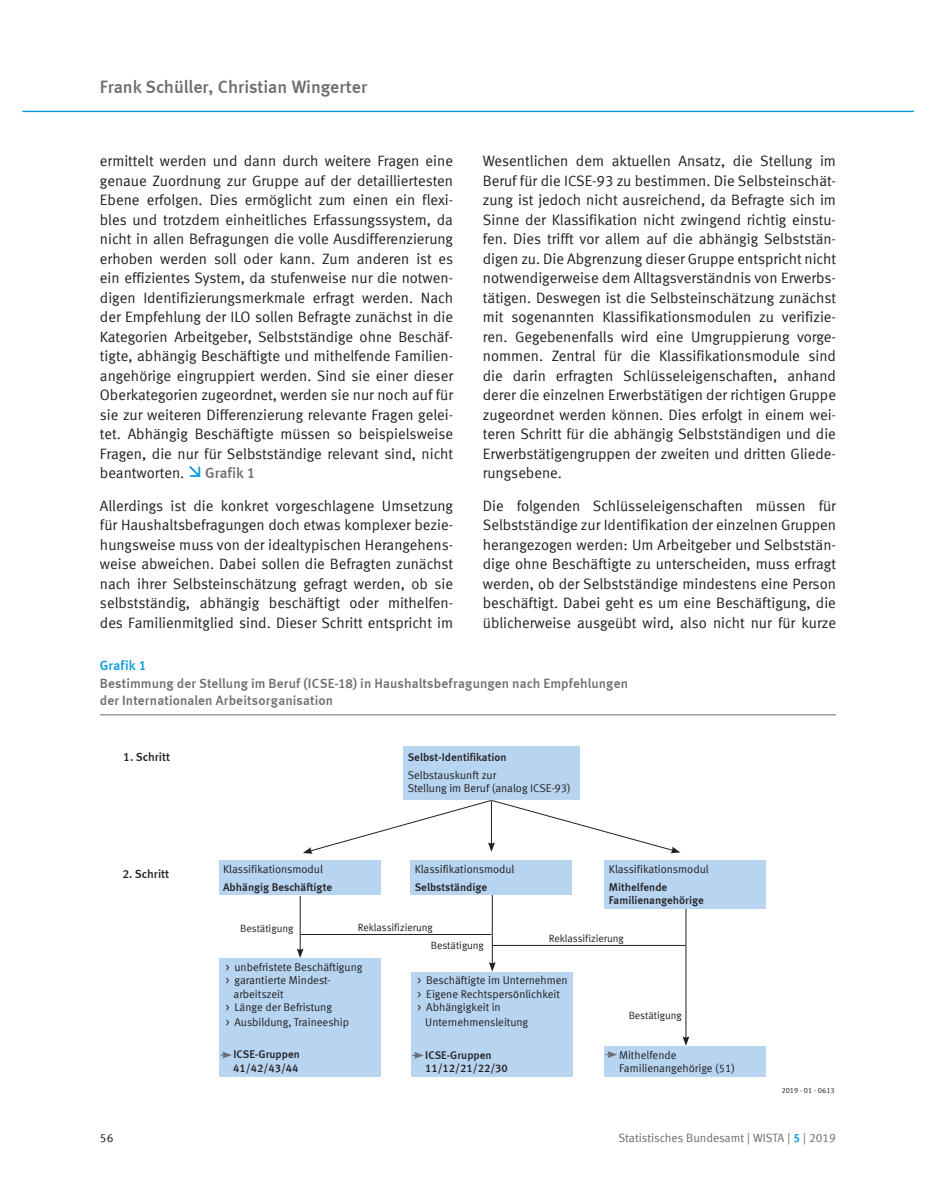
<style>
.page{position:relative;width:936px;height:1191px;background:#fff}
.page>*{position:absolute;margin:0;border:0;box-sizing:border-box;transform-origin:0 0}
.t1{font:18px "Meta Medium LF";color:#6c6d70}
.t2{font:15px/19.5px "Meta Normal LF";color:#231f20;text-align:justify}
.t3{font:13.5px/18.3px "Meta Medium LF";letter-spacing:.005em;color:#6c6d70}
.t4{font:12px "Meta Normal LF";color:#6c6d70}
.t5{font:12px "Meta Medium LF";color:#231f20}
.t6{font:12px "Meta Normal LF";color:#231f20}
.t7{font:11.25px/17.7px "Meta Normal LF";color:#231f20}
.t8{font:11.25px/13.5px "Meta Medium LF";color:#231f20}
.t9{font:10.5px "Meta Normal LF";letter-spacing:-.005em;color:#231f20}
.t10{font:7.5px "Meta Normal LF";color:#231f20}
.s1{color:#0097db}
.s2{font-family:"Meta Medium LF";color:#6c6d70}
.s3{font-family:"Meta Normal LF"}
.s4{font-family:"Meta Medium LF"}
.s5{font-family:"Meta Medium LF";color:#0097db}
</style>
<div class="page">
<hr style="left:100px;top:714px;width:735px;height:1px;background:#6c6d70">
<div style="left:403px;top:746px;width:177px;height:53px;background:#b7d4f1"></div>
<div style="left:219px;top:860px;width:161px;height:35px;background:#b7d4f1"></div>
<div style="left:219px;top:958px;width:161px;height:118px;background:#b7d4f1"></div>
<svg style="left:220px;top:1051px;width:12px;height:7px"></svg>
<div style="left:410px;top:860px;width:162px;height:35px;background:#b7d4f1"></div>
<div style="left:410px;top:971px;width:162px;height:105px;background:#b7d4f1"></div>
<svg style="left:412px;top:1052px;width:11px;height:7px"></svg>
<div style="left:604px;top:860px;width:162px;height:48px;background:#b7d4f1"></div>
<div style="left:604px;top:1046px;width:162px;height:30px;background:#b7d4f1"></div>
<svg style="left:605px;top:1051px;width:12px;height:7px"></svg>
<hr style="left:685px;top:909px;width:1px;height:129px;background:#231f20">
<svg style="left:682px;top:1036px;width:7px;height:9px"></svg>
<hr style="left:492px;top:945px;width:193px;height:1px;background:#231f20">
<hr style="left:300px;top:934px;width:191px;height:1px;background:#231f20">
<svg style="left:303px;top:799px;width:377px;height:54px"></svg>
<hr style="left:492px;top:895px;width:1px;height:69px;background:#231f20">
<svg style="left:489px;top:962px;width:6px;height:9px"></svg>
<hr style="left:300px;top:896px;width:1px;height:55px;background:#231f20">
<svg style="left:297px;top:948px;width:6px;height:10px"></svg>
<hr style="left:22px;top:111px;width:891px;height:1px;background:#0097db">
<p class="t1" style="left:100px;top:76px;width:269px">Frank Schüller, Christian Wingerter</p>
<p class="t2" style="left:100px;top:151px;width:355px">ermittelt werden und dann durch weitere Fragen eine genaue Zuordnung zur Gruppe auf der detailliertesten Ebene erfolgen. Dies ermöglicht zum einen ein flexi&shy;bles und trotzdem einheitliches Erfassungssystem, da nicht in allen Befragungen die volle Ausdifferenzierung erhoben werden soll oder kann. Zum anderen ist es ein effizientes System, da stufenweise nur die notwen&shy;digen Identifizierungsmerkmale erfragt werden. Nach der Empfehlung der ILO sollen Befragte zunächst in die Kategorien Arbeitgeber, Selbstständige ohne Beschäf&shy;tigte, abhängig Beschäftigte und mithelfende Familien&shy;angehörige eingruppiert werden. Sind sie einer dieser Oberkategorien zugeordnet, werden sie nur noch auf für sie zur weiteren Differenzierung relevante Fragen gelei&shy;tet. Abhängig Beschäftigte müssen so beispielsweise Fragen, die nur für Selbstständige relevant sind, nicht beantworten.</p>
<p class="t2" style="left:483px;top:151px;width:355px">Wesentlichen dem aktuellen Ansatz, die Stellung im Beruf für die ICSE-93 zu bestimmen. Die Selbsteinschät&shy;zung ist jedoch nicht ausreichend, da Befragte sich im Sinne der Klassifikation nicht zwingend richtig einstu&shy;fen. Dies trifft vor allem auf die abhängig Selbststän&shy;digen zu. Die Abgrenzung dieser Gruppe entspricht nicht notwendigerweise dem Alltagsverständnis von Erwerbs&shy;tätigen. Deswegen ist die Selbsteinschätzung zunächst mit sogenannten Klassifikationsmodulen zu verifizie&shy;ren. Gegebenenfalls wird eine Umgruppierung vorge&shy;nommen. Zentral für die Klassifikationsmodule sind die darin erfragten Schlüsseleigenschaften, anhand derer die einzelnen Erwerbstätigen der richtigen Gruppe zugeordnet werden können. Dies erfolgt in einem wei&shy;teren Schritt für die abhängig Selbstständigen und die Erwerbstä tigengruppen der zweiten und dritten Gliede&shy;rungsebene.</p>
<p class="t2" style="left:483px;top:495px;width:355px">Die folgenden Schlüsseleigenschaften müssen für Selbstständige zur Identifikation der einzelnen Gruppen herangezogen werden: Um Arbeitgeber und Selbststän&shy;dige ohne Beschäftigte zu unterscheiden, muss erfragt werden, ob der Selbstständige mindestens eine Person beschäftigt. Dabei geht es um eine Beschäftigung, die üblicherweise ausgeübt wird, also nicht nur für kurze</p>
<p class="t3" style="left:100px;top:656px;width:529px"><span class="s1">Grafik 1<br></span>Bestimmung der Stellung im Beruf (ICSE-18) in Haushaltsbefragungen nach Empfehlungen</p>
<p class="t3" style="left:100px;top:690px;width:235px">der Internationalen Arbeitsorganisation</p>
<p class="t2" style="left:100px;top:457px;width:354px;line-height:32.2px;text-indent:105px"><span class="s2">Grafik 1<br></span>Allerdings ist die konkret vorgeschlagene Umsetzung</p>
<p class="t2" style="left:100px;top:515px;width:355px">für Haushaltsbefragungen doch etwas komplexer bezie&shy;hungsweise muss von der idealtypischen Herangehens&shy;weise abweichen. Dabei sollen die Befragten zunächst nach ihrer Selbsteinschätzung gefragt werden, ob sie selbstständig, abhängig beschäftigt oder mithelfen&shy;des Familienmitglied sind. Dieser Schritt entspricht im</p>
<p class="t5" style="left:123px;top:750px;width:48px">1. Schritt</p>
<p class="t5" style="left:122px;top:866px;width:48px">2. Schritt</p>
<p class="t8" style="left:407px;top:748px;width:100px;line-height:17.7px">Selbst-Identifikation<br><span class="s3">Selbstauskunft zur</span></p>
<p class="t7" style="left:407px;top:779px;width:165px">Stellung im Beruf (analog ICSE-93)</p>
<p class="t7" style="left:223px;top:860px;width:111px">Klassifikationsmodul<br><span class="s4">Abhängig Beschäftigte</span></p>
<p class="t9" style="left:240px;top:922px;width:54px">Bestätigung</p>
<p class="t7" style="left:414px;top:860px;width:101px">Klassifikationsmodul<br><span class="s4">Selbstständige</span></p>
<p class="t9" style="left:358px;top:921px;width:76px">Reklassifizierung</p>
<p class="t9" style="left:431px;top:938px;width:54px">Bestätigung</p>
<p class="t7" style="left:608px;top:860px;width:101px">Klassifikationsmodul<br><span class="s4">Mithelfende</span></p>
<p class="t8" style="left:608px;top:893px;width:96px">Familienangehörige</p>
<p class="t9" style="left:548px;top:932px;width:76px">Reklassifizierung</p>
<p class="t7" style="left:226px;top:957px;width:138px">&gt; unbefristete Beschäftigung</p>
<p class="t7" style="left:226px;top:971px;width:107px">&gt; garantierte Mindest-</p>
<p class="t7" style="left:233px;top:984px;width:52px">arbeitszeit</p>
<p class="t7" style="left:226px;top:998px;width:108px">&gt; Länge der Befristung</p>
<p class="t7" style="left:226px;top:1013px;width:125px">&gt; Ausbildung, Traineeship</p>
<p class="t8" style="left:233px;top:1047px;width:68px">ICSE-Gruppen<br>41/42/43/44</p>
<p class="t7" style="left:417px;top:973px;width:152px;line-height:13.5px">&gt; Beschäftigte im Unternehmen &gt; Eigene Rechtspersönlichkeit<br>&gt; Abhängigkeit in</p>
<p class="t7" style="left:425px;top:1013px;width:104px">Unternehmensleitung</p>
<p class="t8" style="left:425px;top:1048px;width:84px">ICSE-Gruppen<br>11/12/21/22/30</p>
<p class="t9" style="left:628px;top:1009px;width:54px">Bestätigung</p>
<p class="t7" style="left:619px;top:1047px;width:117px;line-height:13.5px">Mithelfende<br>Familienangehörige (51)</p>
<p class="t10" style="left:781px;top:1085px;width:55px">2019 - 01 - 0613</p>
<p class="t6" style="left:100px;top:1130px;width:15px">56</p>
<p class="t4" style="left:618px;top:1130px;width:219px">Statistisches Bundesamt | WISTA | <span class="s5">5</span> | 2019</p>
</div>
